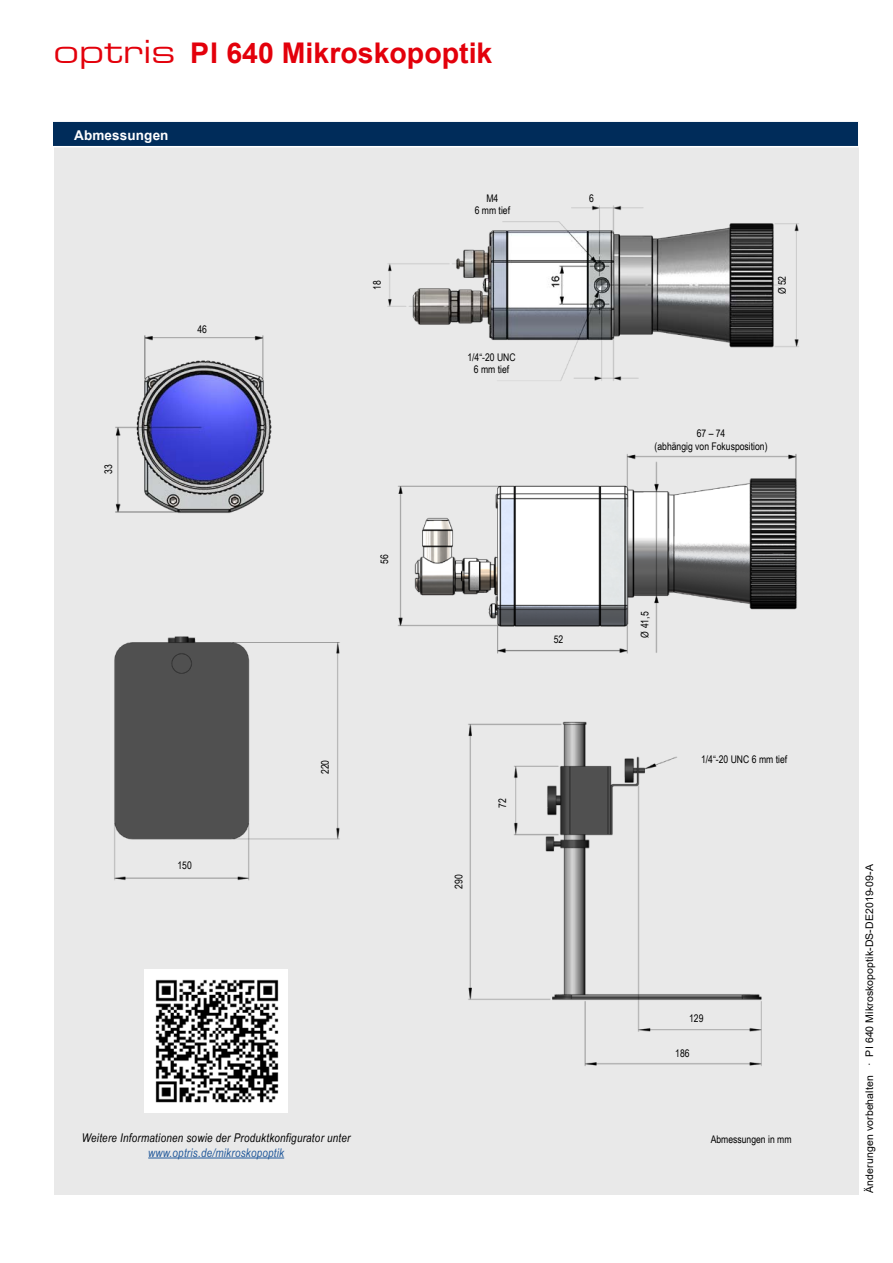
<style>
.page{position:relative;width:893px;height:1263px;background:#fff}
.page>*{position:absolute;margin:0;border:0;box-sizing:border-box;transform-origin:0 0}
.t1{font:700 28.5px "Arial";color:#e3000b}
.t2{font:700 13.5px "Arial";letter-spacing:.01em;color:#fff}
.t3{font:italic 12px "Arial Narrow";letter-spacing:.02em;color:#000}
.t4{font:italic 12px "Arial Narrow";letter-spacing:.02em;color:#22599b}
.t5{font:10.5px/12.6px "Arial Narrow";color:#000;text-align:center}
.t6{font:10.5px "Arial";letter-spacing:.01em;color:#000}
.s1{font-family:"Eurostile Ex Two Normal";font-weight:400;font-size:31.5px}
</style>
<div class="page">
<div style="left:54px;top:140px;width:805px;height:1055px;background:#e9e9e9"></div>
<img style="left:468px;top:721px;width:294px;height:345px">
<div style="left:53px;top:121px;width:806px;height:26px;background:#002c5a"></div>
<hr style="left:53px;top:120px;width:806px;height:2px;background:#fff">
<svg style="left:858px;top:122px;width:1px;height:24px"></svg>
<hr style="left:53px;top:146px;width:806px;height:1px;background:#fff">
<hr style="left:148px;top:1157px;width:136px;height:1px;background:#22599b">
<img style="left:387px;top:205px;width:412px;height:176px">
<img style="left:398px;top:454px;width:399px;height:200px">
<img style="left:115px;top:335px;width:157px;height:178px">
<div style="left:678px;top:746px;width:132px;height:26px;background:#e9e9e9"></div>
<div style="left:494px;top:784px;width:17px;height:38px;background:#e9e9e9"></div>
<img style="left:114px;top:636px;width:226px;height:245px">
<div style="left:316px;top:744px;width:17px;height:46px;background:#e9e9e9"></div>
<div style="left:161px;top:856px;width:47px;height:17px;background:#e9e9e9"></div>
<div style="left:673px;top:1010px;width:47px;height:17px;background:#e9e9e9"></div>
<div style="left:659px;top:1044px;width:47px;height:17px;background:#e9e9e9"></div>
<div style="left:145px;top:969px;width:143px;height:144px;background:#fff"></div>
<img style="left:155px;top:979px;width:124px;height:124px">
<h1 class="t1" style="left:54px;top:32px;width:440px"><span class="s1">optris</span> PI 640 Mikroskopoptik</h1>
<p class="t2" style="left:74px;top:125px;width:96px">Abmessungen</p>
<p class="t5" style="left:102px;top:474px;width:11px;rotate:-90deg">33</p>
<p class="t5" style="left:197px;top:323px;width:11px">46</p>
<p class="t5" style="left:177px;top:858px;width:16px">150</p>
<p class="t5" style="left:370px;top:290px;width:11px;rotate:-90deg">18</p>
<p class="t5" style="left:486px;top:191px;width:13px">M4</p>
<p class="t5" style="left:589px;top:191px;width:6px">6</p>
<p class="t5" style="left:475px;top:204px;width:37px">6 mm tief</p>
<p class="t5" style="left:467px;top:350px;width:50px">1/4“-20 UNC<br>6 mm tief</p>
<p class="t5" style="left:378px;top:564px;width:11px;rotate:-90deg">56</p>
<p class="t5" style="left:318px;top:774px;width:16px;rotate:-90deg">220</p>
<p class="t5" style="left:554px;top:633px;width:11px">52</p>
<p class="t5" style="left:452px;top:888px;width:16px;rotate:-90deg">290</p>
<p class="t5" style="left:496px;top:808px;width:11px;rotate:-90deg">72</p>
<p class="t5" style="left:775px;top:294px;width:20px;rotate:-90deg">Ø 52</p>
<p class="t5" style="left:655px;top:427px;width:114px">67 – 74<br>(abhängig von Fokusposition)</p>
<p class="t5" style="left:638px;top:637px;width:27px;rotate:-90deg">Ø 41,5</p>
<p class="t5" style="left:701px;top:752px;width:88px">1/4“-20 UNC 6 mm tief</p>
<p class="t3" style="left:82px;top:1130px;width:270px">Weitere Informationen sowie der Produktkonfigurator unter</p>
<p class="t4" style="left:148px;top:1144px;width:137px">www.optris.de/mikroskopoptik</p>
<p class="t5" style="left:689px;top:1012px;width:16px">129</p>
<p class="t5" style="left:675px;top:1046px;width:16px">186</p>
<p class="t5" style="left:711px;top:1133px;width:82px">Abmessungen in mm</p>
<p class="t6" style="left:862px;top:1192px;width:330px;rotate:-90deg">Änderungen vorbehalten · PI 640 Mikroskopoptik-DS-DE2019-09-A</p>
</div>
